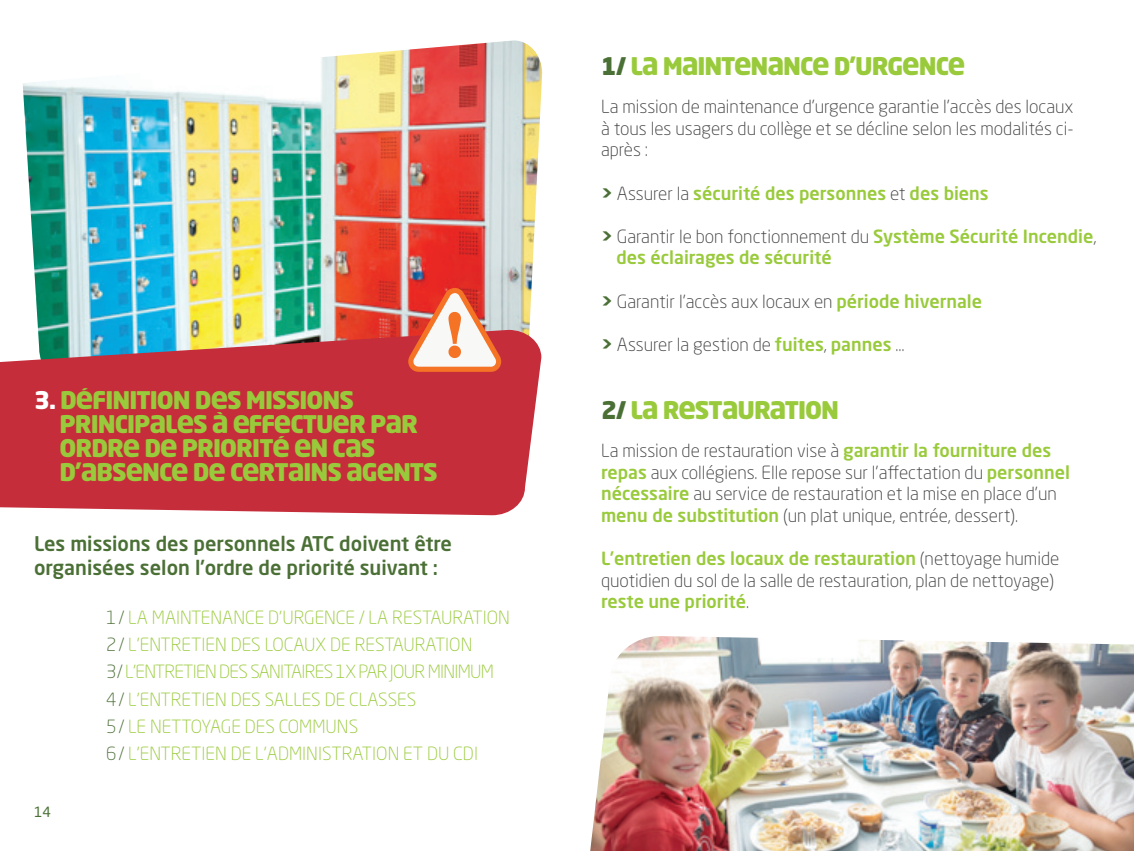
<style>
.page{position:relative;width:1134px;height:851px;background:#fff}
.page>*{position:absolute;margin:0;border:0;box-sizing:border-box;transform-origin:0 0}
.t1{font:900 24px/24px "NEO Titre";letter-spacing:-.04em;color:#99ca3b}
.t2{font:500 20px/24px "Neo Sans Std";color:#4b7036}
.t3{font:300 18px/21.6px "Neo Sans Std";color:#3e3e3f}
.t4{font:300 18px/27.2px "Neo Sans Std";color:#99ca3b}
.t5{font:500 18px/21.6px "Neo Sans Std";color:#99ca3b}
.t6{font:14px "Neo Sans Std";color:#4b7036}
.s1{color:#fff}
.s2{color:#4b7036}
.s3{font-family:"NEO Titre";font-weight:900;color:#4b7036}
.s4{font-weight:300;color:#3e3e3f}
.s5{font-weight:500;color:#99ca3b}
</style>
<div class="page">
<img style="left:23px;top:40px;width:519px;height:320px">
<svg style="left:0;top:330px;width:541px;height:185px;background:#c3404b"></svg>
<img style="left:590px;top:636px;width:544px;height:214px">
<svg style="left:408px;top:288px;width:93px;height:84px"></svg>
<h1 class="t1" style="left:59px;top:387px;width:380px;text-indent:-25px"><span class="s1">3.</span> DÉFINITION DES MISSIONS<br>PRINCIPALES À EFFECTUER PAR<br>ORDRE DE PRIORITÉ EN CAS<br>D’ABSENCE DE CERTAINS AGENTS</h1>
<p class="t2" style="left:34px;top:531px;width:420px">Les missions des personnels ATC doivent être organisées selon l’ordre de priorité suivant :</p>
<p class="t4" style="left:106px;top:603px;width:405px"><span class="s2">1/</span> LA MAINTENANCE D’URGENCE / LA RESTAURATION <span class="s2">2/</span> L’ENTRETIEN DES LOCAUX DE RESTAURATION<br><span class="s2">3/</span> L’ENTRETIEN DES SANITAIRES 1X PAR JOUR MINIMUM <span class="s2">4/</span> L’ENTRETIEN DES SALLES DE CLASSES<br><span class="s2">5/</span> LE NETTOYAGE DES COMMUNS<br><span class="s2">6/</span> L’ENTRETIEN DE L’ADMINISTRATION ET DU CDI</p>
<p class="t6" style="left:34px;top:803px;width:18px">14</p>
<h1 class="t1" style="left:601px;top:53px;width:366px"><span class="s2">1/</span> LA MAINTENANCE D’URGENCE</h1>
<p class="t3" style="left:601px;top:95px;width:474px;text-align:justify">La mission de maintenance d’urgence garantie l’accès des locaux à tous les usagers du collège et se décline selon les modalités ci&shy;après :</p>
<p class="t5" style="left:601px;top:182px;width:389px"><span class="s3">&gt;</span> <span class="s4">Assurer la</span> sécurité des personnes <span class="s4">et</span> des biens</p>
<p class="t5" style="left:616px;top:225px;width:481px;text-indent:-15px"><span class="s3">&gt;</span> <span class="s4">Garantir le bon fonctionnement du</span> Système Sécurité Incendie<span class="s4">, </span>des éclairages de sécurité</p>
<p class="t3" style="left:601px;top:290px;width:383px"><span class="s3">&gt;</span> Garantir l’accès aux locaux en <span class="s5">période hivernale</span></p>
<p class="t3" style="left:601px;top:333px;width:305px"><span class="s3">&gt;</span> Assurer la gestion de <span class="s5">fuites</span>, <span class="s5">pannes</span> …</p>
<h1 class="t1" style="left:601px;top:397px;width:240px"><span class="s2">2/</span> LA RESTAURATION</h1>
<p class="t3" style="left:601px;top:439px;width:471px">La mission de restauration vise à <span class="s5">garantir la fourniture des repas</span> aux collégiens. Elle repose sur l’affectation du <span class="s5">personnel nécessaire</span> au service de restauration et la mise en place d’un <span class="s5">menu de substitution</span> (un plat unique, entrée, dessert).</p>
<p class="t3" style="left:601px;top:547px;width:460px"><span class="s5">L’entretien des locaux de restauration</span> (nettoyage humide quotidien du sol de la salle de restauration, plan de nettoyage) <span class="s5">reste une priorité</span>.</p>
</div>
